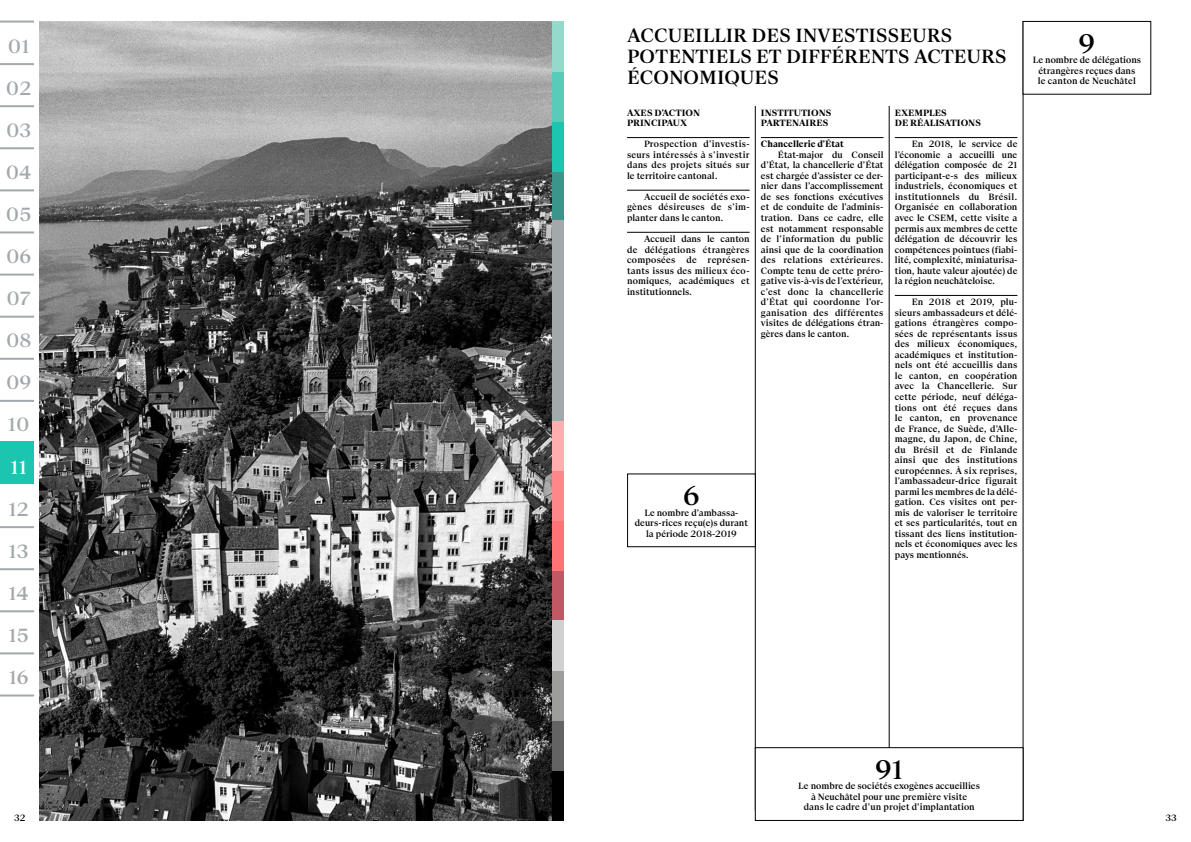
<style>
.page{position:relative;width:1191px;height:842px;background:#fff}
.page>*{position:absolute;margin:0;border:0;box-sizing:border-box;transform-origin:0 0}
.t1{font:500 28px "Suisse BP Serif";color:#000}
.t2{font:500 20px/21px "Suisse BP Serif";color:#000}
.t3{font:500 20px/42.1px "Suisse BP Serif";color:#a3a8aa;text-align:justify}
.t4{font:500 20px "Suisse BP Serif";color:#fff}
.t5{font:500 9.5px/10.5px "Suisse BP Serif";color:#000;text-align:justify}
.t6{font:700 9.5px/10.5px "Suisse BP Serif";color:#000}
</style>
<div class="page">
<hr style="left:0;top:105px;width:34px;height:2px;background:#a3a8aa">
<hr style="left:0;top:568px;width:34px;height:2px;background:#a3a8aa">
<hr style="left:0;top:610px;width:34px;height:2px;background:#a3a8aa">
<hr style="left:0;top:652px;width:34px;height:2px;background:#a3a8aa">
<hr style="left:0;top:526px;width:34px;height:2px;background:#a3a8aa">
<hr style="left:0;top:694px;width:34px;height:2px;background:#a3a8aa">
<hr style="left:0;top:21px;width:34px;height:2px;background:#a3a8aa">
<hr style="left:0;top:63px;width:34px;height:2px;background:#a3a8aa">
<hr style="left:0;top:147px;width:34px;height:2px;background:#a3a8aa">
<hr style="left:0;top:189px;width:34px;height:2px;background:#a3a8aa">
<hr style="left:0;top:231px;width:34px;height:2px;background:#a3a8aa">
<hr style="left:0;top:274px;width:34px;height:2px;background:#a3a8aa">
<hr style="left:0;top:316px;width:34px;height:2px;background:#a3a8aa">
<hr style="left:0;top:358px;width:34px;height:2px;background:#a3a8aa">
<hr style="left:0;top:400px;width:34px;height:2px;background:#a3a8aa">
<div style="left:0;top:442px;width:6px;height:42px;background:#1bc5b0"></div>
<div style="left:4px;top:442px;width:30px;height:42px;background:#1bc5b0"></div>
<hr style="left:755px;top:106px;width:1px;height:705px;background:#000">
<hr style="left:888px;top:21px;width:1px;height:800px;background:#000">
<hr style="left:1022px;top:21px;width:1px;height:800px;background:#000">
<hr style="left:627px;top:137px;width:122px;height:1px;background:#000">
<hr style="left:627px;top:190px;width:122px;height:1px;background:#000">
<hr style="left:627px;top:232px;width:122px;height:1px;background:#000">
<hr style="left:761px;top:137px;width:122px;height:1px;background:#000">
<hr style="left:895px;top:137px;width:122px;height:1px;background:#000">
<hr style="left:895px;top:295px;width:122px;height:1px;background:#000">
<div style="left:755px;top:747px;width:268px;height:74px;border:1px solid #000"></div>
<div style="left:1022px;top:21px;width:129px;height:74px;border:1px solid #000"></div>
<img style="left:40px;top:21px;width:512px;height:800px">
<div style="left:552px;top:571px;width:12px;height:50px;background:#c05963"></div>
<div style="left:552px;top:771px;width:12px;height:50px;background:#000"></div>
<div style="left:552px;top:171px;width:12px;height:50px;background:#3a968b"></div>
<div style="left:552px;top:521px;width:12px;height:50px;background:#ff7276"></div>
<div style="left:552px;top:721px;width:12px;height:50px;background:#646363"></div>
<div style="left:552px;top:121px;width:12px;height:50px;background:#1bc5b0"></div>
<div style="left:552px;top:470px;width:12px;height:51px;background:#ff878a"></div>
<div style="left:552px;top:671px;width:12px;height:50px;background:#9d9d9c"></div>
<div style="left:552px;top:71px;width:12px;height:50px;background:#58cbb9"></div>
<div style="left:552px;top:420px;width:12px;height:50px;background:#ffadaf"></div>
<div style="left:552px;top:621px;width:12px;height:50px;background:#d0d0d0"></div>
<div style="left:552px;top:21px;width:12px;height:50px;background:#95d8cc"></div>
<div style="left:552px;top:220px;width:12px;height:200px;background:#a3a8aa"></div>
<div style="left:627px;top:473px;width:129px;height:74px;border:1px solid #000"></div>
<h2 class="t3" style="left:8px;top:25px;width:23px">01</h2>
<h2 class="t3" style="left:6px;top:67px;width:27px">02</h2>
<h2 class="t3" style="left:6px;top:109px;width:27px">03<br>04<br>05<br>06<br>07<br>08<br>09<br>10</h2>
<h2 class="t4" style="left:10px;top:454px;width:18px">11</h2>
<h2 class="t3" style="left:9px;top:488px;width:22px">12</h2>
<h2 class="t3" style="left:9px;top:530px;width:22px">13<br>14<br>15</h2>
<h2 class="t3" style="left:9px;top:656px;width:21px">16</h2>
<h2 class="t2" style="left:627px;top:25px;width:381px">ACCUEILLIR DES INVESTISSEURS<br>POTENTIELS ET DIFFÉRENTS ACTEURS<br>ÉCONOMIQUES</h2>
<p class="t6" style="left:627px;top:107px;width:75px">AXES D’ACTION<br>PRINCIPAUX</p>
<p class="t5" style="left:627px;top:139px;width:124px;text-indent:17px">Prospection d’investis&shy;seurs intéressés à s’investir dans des projets situés sur le territoire cantonal.</p>
<p class="t5" style="left:627px;top:191px;width:124px;text-indent:17px">Accueil de sociétés exo&shy;gènes désireuses de s’im&shy;planter dans le canton.</p>
<p class="t5" style="left:627px;top:234px;width:124px;text-indent:17px">Accueil dans le canton de délégations étrangères composées de représen&shy;tants issus des milieux éco&shy;nomiques, académiques et institutionnels.</p>
<p class="t6" style="left:761px;top:107px;width:72px">INSTITUTIONS<br>PARTENAIRES</p>
<p class="t6" style="left:761px;top:139px;width:84px">Chancellerie d’État</p>
<p class="t5" style="left:761px;top:149px;width:124px;text-indent:17px">État-major du Conseil d’État, la chancellerie d’État est chargée d’assister ce der&shy;nier dans l’accomplissement de ses fonctions exécutives et de conduite de l’adminis&shy;tration. Dans ce cadre, elle est notamment responsable de l’information du public ainsi que de la coordination des relations extérieures.<br>Compte tenu de cette préro&shy;gative vis-à-vis de l’extérieur, c’est donc la chancellerie d’État qui coordonne l’or&shy;ganisation des différentes visites de délégations étran&shy;gères dans le canton.</p>
<h1 class="t1" style="left:683px;top:478px;width:18px">6</h1>
<p class="t5" style="left:635px;top:507px;width:115px;text-align:center">Le nombre d’ambassa&shy;deurs-rices reçu(e)s durant la période 2018-2019</p>
<p class="t6" style="left:895px;top:107px;width:88px">EXEMPLES<br>DE RÉALISATIONS</p>
<p class="t5" style="left:895px;top:139px;width:124px;text-indent:17px">En 2018, le service de l’économie a accueilli une délégation composée de 21 participant-e-s des milieux industriels, économiques et institutionnels du Brésil.<br>Organisée en collaboration avec le CSEM, cette visite a permis aux membres de cette délégation de découvrir les compétences pointues (fiabi&shy;lité, complexité, miniaturisa&shy;tion, haute valeur ajoutée) de la région neuchâteloise.</p>
<p class="t5" style="left:895px;top:297px;width:124px;text-indent:17px">En 2018 et 2019, plu&shy;sieurs ambassadeurs et délé&shy;gations étrangères compo&shy;sées de représentants issus des milieux économiques, académiques et institution&shy;nels ont été accueillis dans le canton, en coopération avec la Chancellerie. Sur cette période, neuf déléga&shy;tions ont été reçues dans le canton, en provenance de France, de Suède, d’Alle&shy;magne, du Japon, de Chine, du Brésil et de Finlande ainsi que des institutions européennes. À six reprises, l’ambassadeur-drice figurait parmi les membres de la délé&shy;gation. Ces visites ont per&shy;mis de valoriser le territoire et ses particularités, tout en tissant des liens institution&shy;nels et économiques avec les pays mentionnés.</p>
<h1 class="t1" style="left:1078px;top:26px;width:18px">9</h1>
<p class="t5" style="left:1032px;top:55px;width:110px;text-align:center">Le nombre de délégations étrangères reçues dans<br>le canton de Neuchâtel</p>
<h1 class="t1" style="left:875px;top:752px;width:29px">91</h1>
<p class="t5" style="left:798px;top:781px;width:183px;text-align:center">Le nombre de sociétés exogènes accueillies à Neuchâtel pour une première visite<br>dans le cadre d’un projet d’implantation</p>
<p class="t5" style="left:14px;top:812px;width:13px">32</p>
<p class="t5" style="left:1165px;top:812px;width:13px">33</p>
</div>
